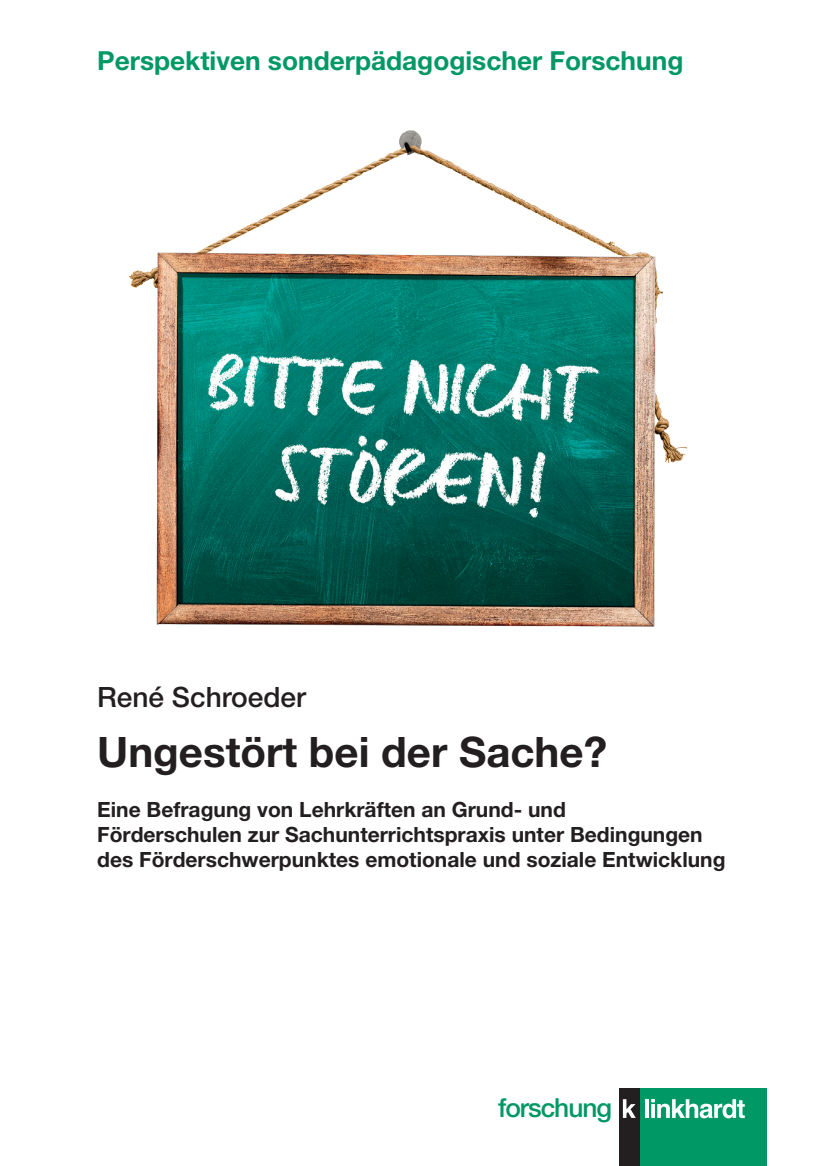
<style>
.page{position:relative;width:819px;height:1166px;background:#fff}
.page>*{position:absolute;margin:0;border:0;box-sizing:border-box;transform-origin:0 0}
.t1{font:700 42px "Helvetica Neue LT Pro";color:#231f20}
.t2{font:500 28px "Helvetica Neue LT Pro";color:#231f20}
.t3{font:700 26.25px "Helvetica Neue LT Pro";color:#009864}
.t4{font:500 26.25px "Helvetica Neue LT Pro";letter-spacing:-.04em;color:#009864}
.t5{font:700 21px/25.2px "Helvetica Neue LT Pro";color:#231f20}
</style>
<div class="page">
<div style="left:618px;top:1088px;width:149px;height:78px;background:#009864"></div>
<div style="left:618px;top:1088px;width:22px;height:78px;background:#231f20"></div>
<svg style="left:623px;top:1099px;width:12px;height:19px"></svg>
<hr style="left:645px;top:1099px;width:3px;height:19px;background:#fff">
<svg style="left:651px;top:1099px;width:93px;height:19px"></svg>
<img style="left:129px;top:130px;width:559px;height:497px">
<p class="t3" style="left:97px;top:45px;width:587px">Perspektiven sonderpädagogischer Forschung</p>
<h2 class="t2" style="left:97px;top:680px;width:210px">René Schroeder</h2>
<h1 class="t1" style="left:97px;top:725px;width:511px">Ungestört bei der Sache?</h1>
<p class="t5" style="left:97px;top:796px;width:629px">Eine Befragung von Lehrkräften an Grund- und<br>Förderschulen zur Sachunterrichtspraxis unter Bedingungen des Förderschwerpunktes emotionale und soziale Entwicklung</p>
<p class="t4" style="left:498px;top:1092px;width:115px">forschung</p>
</div>
